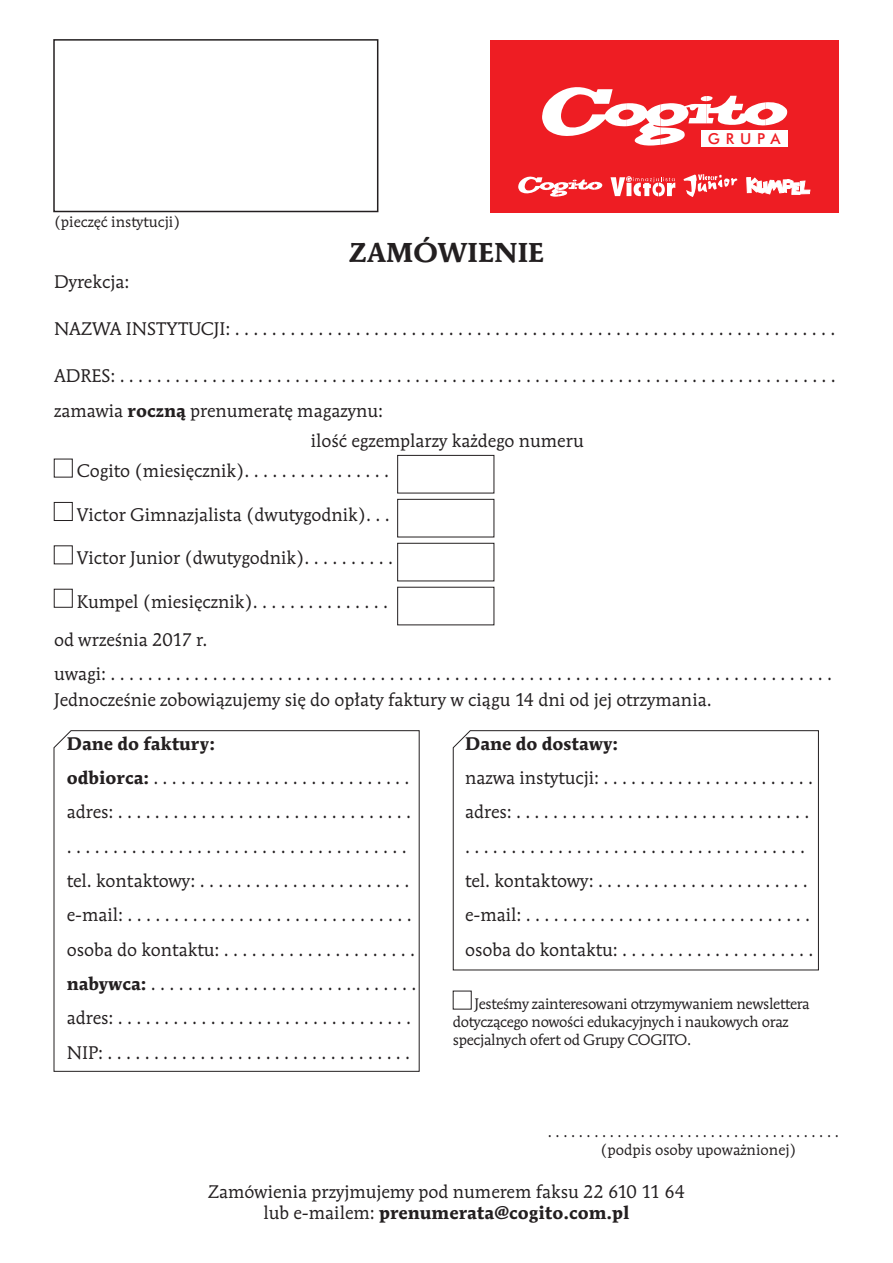
<style>
.page{position:relative;width:893px;height:1263px;background:#fff}
.page>*{position:absolute;margin:0;border:0;box-sizing:border-box;transform-origin:0 0}
.t1{font:700 27px "Mendoza Rm PL";color:#231f20}
.t2{font:18px/34.3px "Mendoza Rm PL";color:#231f20}
.t3{font:700 18px "Mendoza Rm PL";color:#231f20}
.t4{font:15px/18px "Mendoza Rm PL";letter-spacing:-.02em;color:#231f20}
.t5{font:15px/18px "Mendoza Rm PL";color:#231f20}
.t6{font:14.7px "Futura Md PL";letter-spacing:.4em;color:#ee1d23}
.s1{font-weight:700}
</style>
<div class="page">
<div style="left:54px;top:459px;width:19px;height:18px;border:1px solid #231f20"></div>
<div style="left:54px;top:502px;width:19px;height:19px;border:1px solid #231f20"></div>
<div style="left:54px;top:546px;width:19px;height:18px;border:1px solid #231f20"></div>
<div style="left:54px;top:589px;width:19px;height:18px;border:1px solid #231f20"></div>
<div style="left:491px;top:40px;width:348px;height:172px;background:#ee1d23"></div>
<svg style="left:542px;top:87px;width:245px;height:59px"></svg>
<div style="left:701px;top:130px;width:86px;height:16px;background:#fff"></div>
<svg style="left:518px;top:176px;width:84px;height:21px"></svg>
<svg style="left:683px;top:174px;width:54px;height:23px"></svg>
<svg style="left:746px;top:177px;width:64px;height:18px"></svg>
<svg style="left:610px;top:176px;width:65px;height:20px"></svg>
<div style="left:53px;top:39px;width:325px;height:173px;border:2px solid #231f20"></div>
<div style="left:397px;top:499px;width:97px;height:38px;border:1px solid #231f20"></div>
<div style="left:397px;top:455px;width:97px;height:38px;border:1px solid #231f20"></div>
<div style="left:397px;top:543px;width:97px;height:38px;border:1px solid #231f20"></div>
<svg style="left:53px;top:730px;width:367px;height:342px"></svg>
<svg style="left:453px;top:730px;width:366px;height:240px"></svg>
<p class="t5" style="left:54px;top:212px;width:128px">(pieczęć instytucji)</p>
<h1 class="t1" style="left:349px;top:236px;width:197px">ZAMÓWIENIE</h1>
<p class="t6" style="left:708px;top:129px;width:74px">GRUPA</p>
<p class="t2" style="left:54px;top:264px;width:77px">Dyrekcja:</p>
<p class="t2" style="left:54px;top:311px;width:783px">NAZWA INSTYTUCJI: . . . . . . . . . . . . . . . . . . . . . . . . . . . . . . . . . . . . . . . . . . . . . . . . . . . . . . . . . . . . . . . . .</p>
<p class="t2" style="left:54px;top:358px;width:783px">ADRES: . . . . . . . . . . . . . . . . . . . . . . . . . . . . . . . . . . . . . . . . . . . . . . . . . . . . . . . . . . . . . . . . . . . . . . . . . . . . . . zamawia <span class="s1">roczną</span> prenumeratę magazynu:</p>
<p class="t2" style="left:77px;top:425px;width:509px;line-height:30.6px;text-indent:234px">ilość egzemplarzy każdego numeru<br>Cogito (miesięcznik). . . . . . . . . . . . . . . .</p>
<p class="t2" style="left:77px;top:497px;width:315px">Victor Gimnazjalista (dwutygodnik). . .</p>
<p class="t2" style="left:77px;top:540px;width:318px">Victor Junior (dwutygodnik). . . . . . . . . .</p>
<p class="t2" style="left:54px;top:582px;width:336px;line-height:38.5px;text-indent:23px">Kumpel (miesięcznik). . . . . . . . . . . . . . . od września 2017 r.</p>
<p class="t2" style="left:54px;top:661px;width:780px;line-height:25.8px">uwagi: . . . . . . . . . . . . . . . . . . . . . . . . . . . . . . . . . . . . . . . . . . . . . . . . . . . . . . . . . . . . . . . . . . . . . . . . . . . . . .<br>Jednocześnie zobowiązujemy się do opłaty faktury w ciągu 14 dni od jej otrzymania.</p>
<p class="t3" style="left:67px;top:732px;width:150px">Dane do faktury:</p>
<p class="t3" style="left:465px;top:732px;width:155px">Dane do dostawy:</p>
<p class="t2" style="left:67px;top:760px;width:344px"><span class="s1">odbiorca:</span> . . . . . . . . . . . . . . . . . . . . . . . . . . . .</p>
<p class="t2" style="left:465px;top:760px;width:350px">nazwa instytucji: . . . . . . . . . . . . . . . . . . . . . . .</p>
<p class="t2" style="left:67px;top:794px;width:346px">adres: . . . . . . . . . . . . . . . . . . . . . . . . . . . . . . . .</p>
<p class="t2" style="left:465px;top:794px;width:346px">adres: . . . . . . . . . . . . . . . . . . . . . . . . . . . . . . . .</p>
<p class="t2" style="left:67px;top:829px;width:342px">. . . . . . . . . . . . . . . . . . . . . . . . . . . . . . . . . . . . .</p>
<p class="t2" style="left:465px;top:829px;width:342px">. . . . . . . . . . . . . . . . . . . . . . . . . . . . . . . . . . . . .</p>
<p class="t2" style="left:67px;top:863px;width:344px">tel. kontaktowy: . . . . . . . . . . . . . . . . . . . . . . .</p>
<p class="t2" style="left:465px;top:863px;width:344px">tel. kontaktowy: . . . . . . . . . . . . . . . . . . . . . . .</p>
<p class="t2" style="left:67px;top:897px;width:346px">e-mail: . . . . . . . . . . . . . . . . . . . . . . . . . . . . . . .</p>
<p class="t2" style="left:465px;top:897px;width:346px">e-mail: . . . . . . . . . . . . . . . . . . . . . . . . . . . . . . .</p>
<p class="t2" style="left:67px;top:932px;width:350px">osoba do kontaktu: . . . . . . . . . . . . . . . . . . . . .</p>
<p class="t2" style="left:465px;top:932px;width:350px">osoba do kontaktu: . . . . . . . . . . . . . . . . . . . . .</p>
<p class="t2" style="left:67px;top:966px;width:351px"><span class="s1">nabywca:</span> . . . . . . . . . . . . . . . . . . . . . . . . . . . . . adres: . . . . . . . . . . . . . . . . . . . . . . . . . . . . . . . .<br>NIP: . . . . . . . . . . . . . . . . . . . . . . . . . . . . . . . . .</p>
<p class="t4" style="left:453px;top:995px;width:358px;text-indent:22px">Jesteśmy zainteresowani otrzymywaniem newslettera dotyczącego nowości edukacyjnych i naukowych oraz specjalnych ofert od Grupy COGITO.</p>
<p class="t5" style="left:601px;top:1122px;width:240px;text-indent:-53px">. . . . . . . . . . . . . . . . . . . . . . . . . . . . . . . . . . . . . . (podpis osoby upoważnionej)</p>
<p class="t2" style="left:208px;top:1180px;width:479px;line-height:21.6px;text-align:center">Zamówienia przyjmujemy pod numerem faksu 22 610 11 64 lub e-mailem: <span class="s1">prenumerata@cogito.com.pl</span></p>
</div>
